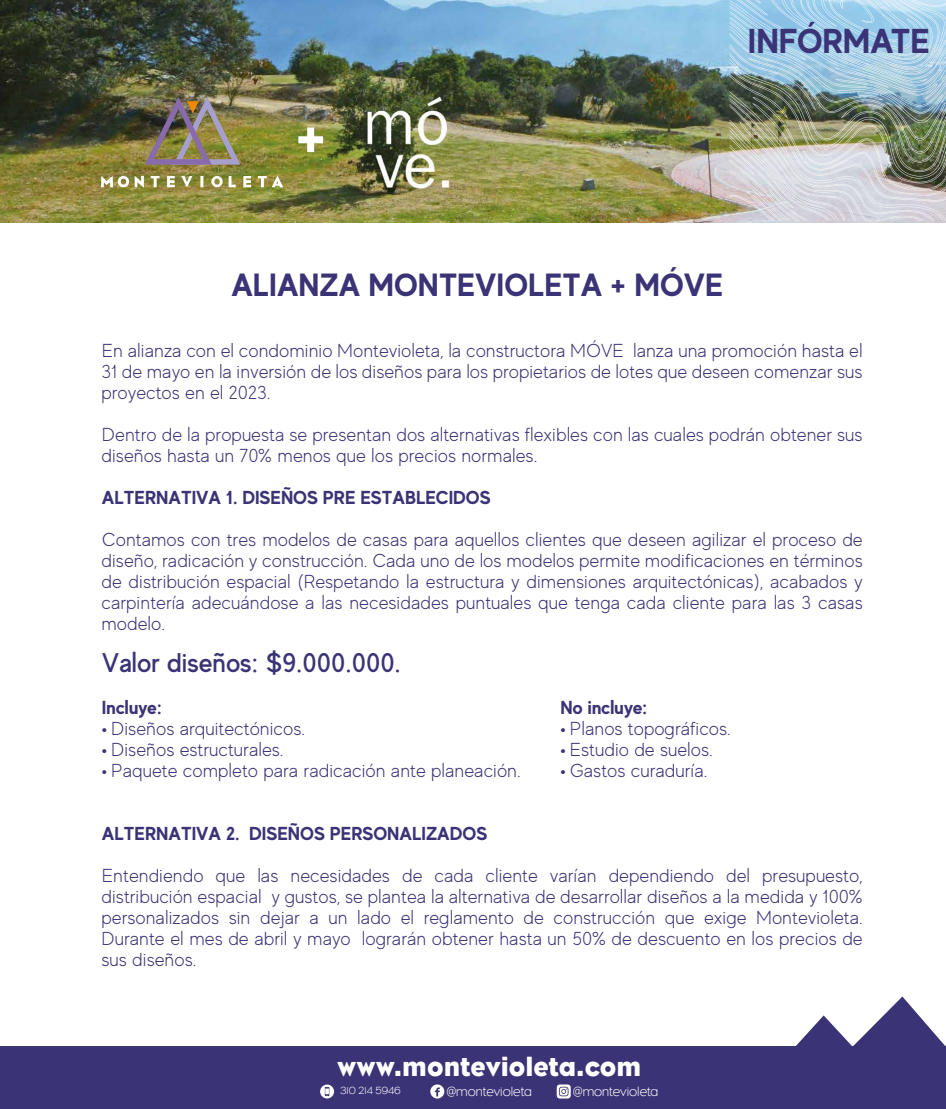
<style>
.page{position:relative;width:946px;height:1109px;background:#fff}
.page>*{position:absolute;margin:0;border:0;box-sizing:border-box;transform-origin:0 0}
.t1{font:700 63.53px "MADE Evolve Sans";color:#fff}
.t2{font:700 34.5px "MADE Evolve Sans";color:#3a3376}
.t3{font:700 32.03px "MADE Evolve Sans";color:#3a3376}
.t4{font:27.83px "Eagle";color:#fff}
.t5{font:500 27px "MADE Evolve Sans";color:#3a3376}
.t6{font:300 18.75px/21px "MADE Evolve Sans";color:#3a3376;text-align:justify}
.t7{font:700 18.75px "MADE Evolve Sans";color:#3a3376}
.t8{font:300 13.42px "Eagle";color:#fff}
.t9{font:300 10.57px "Eagle";color:#fff}
.s1{font-family:"Myriad Pro";font-weight:400}
</style>
<div class="page">
<div style="left:0;top:1046px;width:945px;height:62px;background:#3a3376"></div>
<svg style="left:430px;top:1084px;width:14px;height:14px"></svg>
<svg style="left:556px;top:1084px;width:14px;height:14px"></svg>
<svg style="left:320px;top:1084px;width:14px;height:14px"></svg>
<svg style="left:325px;top:1087px;width:4px;height:9px"></svg>
<svg style="left:796px;top:996px;width:149px;height:50px"></svg>
<img style="left:0;top:0;width:945px;height:222px">
<img style="left:856px;top:202px;width:78px;height:19px">
<img style="left:729px;top:60px;width:19px;height:14px">
<img style="left:736px;top:0;width:35px;height:6px">
<img style="left:729px;top:41px;width:52px;height:19px">
<img style="left:729px;top:195px;width:16px;height:1px">
<img style="left:729px;top:196px;width:16px;height:25px">
<img style="left:729px;top:74px;width:4px;height:24px">
<img style="left:729px;top:6px;width:52px;height:35px">
<img style="left:830px;top:202px;width:26px;height:19px">
<img style="left:745px;top:0;width:23px;height:16px">
<img style="left:745px;top:195px;width:21px;height:26px">
<img style="left:800px;top:194px;width:30px;height:27px">
<img style="left:766px;top:193px;width:34px;height:28px">
<img style="left:729px;top:98px;width:4px;height:28px">
<img style="left:733px;top:70px;width:15px;height:66px">
<img style="left:822px;top:196px;width:123px;height:6px">
<img style="left:840px;top:149px;width:53px;height:3px">
<img style="left:893px;top:141px;width:52px;height:11px">
<img style="left:912px;top:95px;width:33px;height:7px">
<img style="left:923px;top:86px;width:22px;height:13px">
<svg style="left:755px;top:0;width:6px;height:3px"></svg>
<img style="left:803px;top:152px;width:142px;height:44px">
<img style="left:912px;top:102px;width:33px;height:39px">
<img style="left:912px;top:75px;width:25px;height:20px">
<img style="left:748px;top:58px;width:164px;height:91px">
<img style="left:940px;top:107px;width:5px;height:15px">
<img style="left:911px;top:120px;width:30px;height:34px">
<img style="left:739px;top:121px;width:66px;height:72px">
<img style="left:729px;top:136px;width:56px;height:59px">
<img style="left:827px;top:72px;width:118px;height:3px">
<img style="left:771px;top:0;width:10px;height:32px">
<img style="left:781px;top:0;width:164px;height:72px">
<img style="left:784px;top:0;width:160px;height:70px">
<img style="left:841px;top:64px;width:89px;height:5px">
<img style="left:876px;top:64px;width:14px;height:1px">
<img style="left:932px;top:0;width:7px;height:56px">
<img style="left:790px;top:0;width:10px;height:31px">
<img style="left:800px;top:0;width:132px;height:64px">
<img style="left:806px;top:0;width:121px;height:60px">
<img style="left:812px;top:0;width:9px;height:27px">
<img style="left:885px;top:19px;width:37px;height:37px">
<img style="left:821px;top:0;width:92px;height:50px">
<img style="left:823px;top:0;width:88px;height:48px">
<img style="left:829px;top:0;width:58px;height:40px">
<img style="left:881px;top:13px;width:21px;height:29px">
<img style="left:881px;top:13px;width:7px;height:27px">
<img style="left:840px;top:0;width:34px;height:23px">
<img style="left:145px;top:97px;width:95px;height:68px">
<svg style="left:101px;top:176px;width:28px;height:11px"></svg>
<svg style="left:135px;top:176px;width:9px;height:12px"></svg>
<svg style="left:151px;top:176px;width:8px;height:11px"></svg>
<svg style="left:167px;top:176px;width:8px;height:11px"></svg>
<svg style="left:181px;top:176px;width:11px;height:11px"></svg>
<svg style="left:200px;top:176px;width:3px;height:11px"></svg>
<svg style="left:211px;top:176px;width:25px;height:11px"></svg>
<svg style="left:243px;top:176px;width:8px;height:11px"></svg>
<svg style="left:258px;top:176px;width:25px;height:11px"></svg>
<img style="left:365px;top:95px;width:87px;height:94px">
<h1 class="t1" style="left:295px;top:97px;width:32px">+</h1>
<h2 class="t2" style="left:747px;top:19px;width:183px">INFÓRMATE</h2>
<h3 class="t3" style="left:231px;top:264px;width:493px">ALIANZA MONTEVIOLETA + MÓVE</h3>
<p class="t6" style="left:101px;top:339px;width:762px">En alianza con el condominio Montevioleta, la constructora MÓVE lanza una promoción hasta el 31 de mayo en la inversión de los diseños para los propietarios de lotes que deseen comenzar sus proyectos en el 2023.</p>
<p class="t6" style="left:101px;top:423px;width:762px">Dentro de la propuesta se presentan dos alternativas flexibles con las cuales podrán obtener sus diseños hasta un 70% menos que los precios normales.</p>
<p class="t7" style="left:102px;top:485px;width:390px">ALTERNATIVA 1. DISEÑOS PRE ESTABLECIDOS</p>
<p class="t6" style="left:101px;top:528px;width:762px">Contamos con tres modelos de casas para aquellos clientes que deseen agilizar el proceso de diseño, radicación y construcción. Cada uno de los modelos permite modificaciones en términos de distribución espacial (Respetando la estructura y dimensiones arquitectónicas), acabados y carpintería adecuándose a las necesidades puntuales que tenga cada cliente para las 3 casas modelo.</p>
<h3 class="t5" style="left:102px;top:645px;width:300px">Valor diseños: $9.000.000.</h3>
<p class="t7" style="left:102px;top:695px;width:62px">Incluye:</p>
<p class="t6" style="left:102px;top:717px;width:205px"><span class="s1">•</span> Diseños arquitectónicos.</p>
<p class="t6" style="left:102px;top:738px;width:183px"><span class="s1">•</span> Diseños estructurales.</p>
<p class="t6" style="left:102px;top:759px;width:420px"><span class="s1">•</span> Paquete completo para radicación ante planeación.</p>
<p class="t7" style="left:560px;top:695px;width:88px">No incluye:</p>
<p class="t6" style="left:560px;top:717px;width:172px"><span class="s1">•</span> Planos topográficos.</p>
<p class="t6" style="left:560px;top:738px;width:154px"><span class="s1">•</span> Estudio de suelos.</p>
<p class="t6" style="left:560px;top:759px;width:148px"><span class="s1">•</span> Gastos curaduría.</p>
<p class="t7" style="left:102px;top:821px;width:387px">ALTERNATIVA 2. DISEÑOS PERSONALIZADOS</p>
<p class="t6" style="left:101px;top:864px;width:762px">Entendiendo que las necesidades de cada cliente varían dependiendo del presupuesto, distribución espacial y gustos, se plantea la alternativa de desarrollar diseños a la medida y 100% personalizados sin dejar a un lado el reglamento de construcción que exige Montevioleta.<br>Durante el mes de abril y mayo lograrán obtener hasta un 50% de descuento en los precios de sus diseños.</p>
<h3 class="t4" style="left:337px;top:1051px;width:305px">www.montevioleta.com</h3>
<p class="t9" style="left:340px;top:1084px;width:62px">310 214 5946</p>
<p class="t8" style="left:447px;top:1084px;width:86px">@montevioleta</p>
<p class="t8" style="left:573px;top:1084px;width:86px">@montevioleta</p>
</div>
